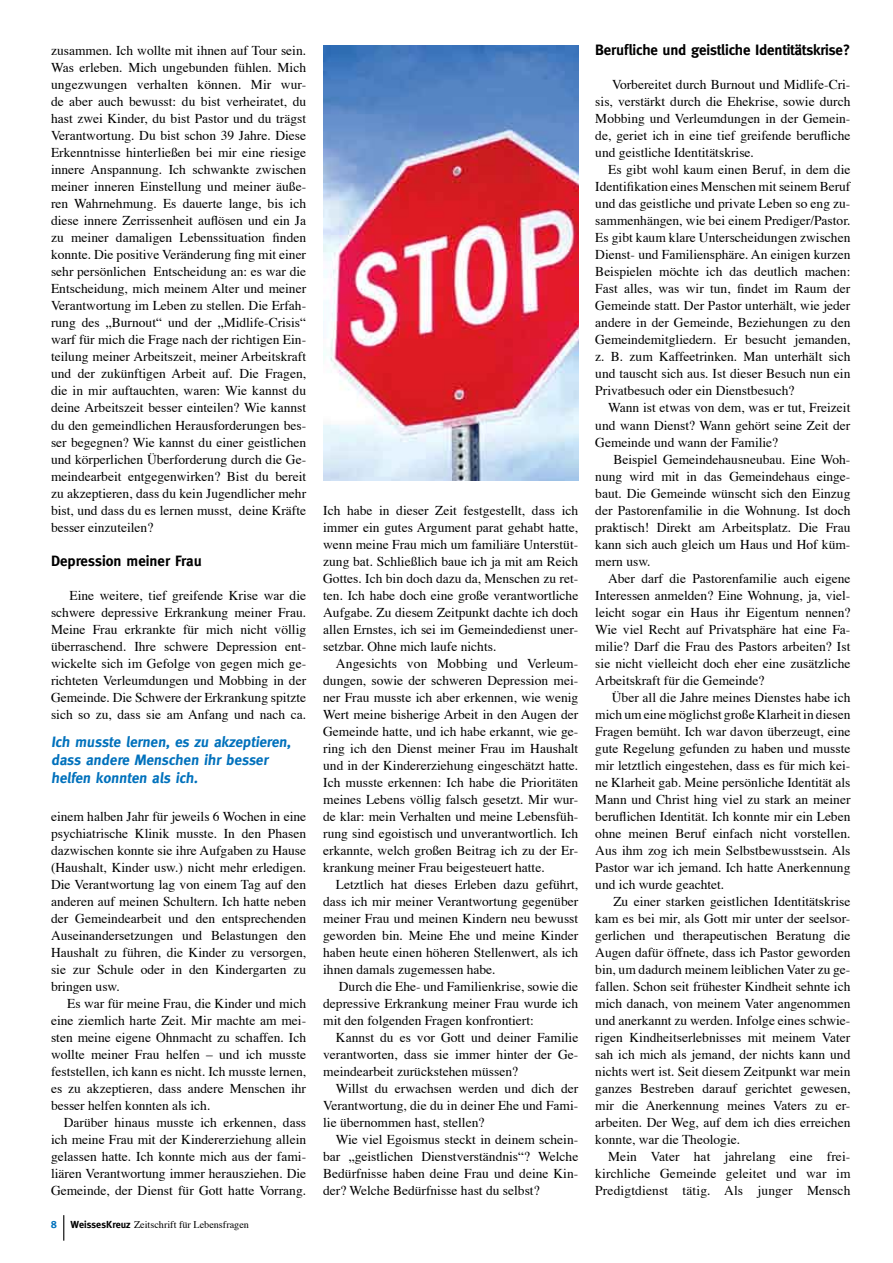
<style>
.page{position:relative;width:893px;height:1263px;background:#fff}
.page>*{position:absolute;margin:0;border:0;box-sizing:border-box;transform-origin:0 0}
.t1{font:700 15px/18px "Meta";color:#0071bc}
.t2{font:700 15px "Meta";letter-spacing:-.01em;color:#000}
.t3{font:13.5px/17px "Times";color:#000;text-align:justify}
.t4{font:10.2px "Times";color:#000}
.s1{font-family:"Meta";font-weight:700}
</style>
<div class="page">
<svg style="left:63px;top:1215px;width:1px;height:26px"></svg>
<img style="left:324px;top:45px;width:255px;height:435px">
<p class="t3" style="left:51px;top:41px;width:257px">zusammen. Ich wollte mit ihnen auf Tour sein.<br>Was erleben. Mich ungebunden fühlen. Mich ungezwungen verhalten können. Mir wur&shy;de aber auch bewusst: du bist verheiratet, du hast zwei Kinder, du bist Pastor und du trägst Verantwortung. Du bist schon 39 Jahre. Diese Erkenntnisse hinterließen bei mir eine riesige innere Anspannung. Ich schwankte zwischen meiner inneren Einstellung und meiner äuße&shy;ren Wahrnehmung. Es dauerte lange, bis ich diese innere Zerrissenheit auflösen und ein Ja zu meiner damaligen Lebenssituation finden konnte. Die positive Veränderung fing mit einer sehr persönlichen Entscheidung an: es war die Entscheidung, mich meinem Alter und meiner Verantwortung im Leben zu stellen. Die Erfah&shy;rung des „Burnout“ und der „Midlife-Crisis“ warf für mich die Frage nach der richtigen Ein&shy;teilung meiner Arbeitszeit, meiner Arbeitskraft und der zukünftigen Arbeit auf. Die Fragen, die in mir auftauchten, waren: Wie kannst du deine Arbeitszeit besser einteilen? Wie kannst du den gemeindlichen Herausforderungen bes&shy;ser begegnen? Wie kannst du einer geistlichen und körperlichen Überforderung durch die Ge&shy;meindearbeit entgegenwirken? Bist du bereit zu akzeptieren, dass du kein Jugendlicher mehr bist, und dass du es lernen musst, deine Kräfte besser einzuteilen?</p>
<p class="t2" style="left:51px;top:552px;width:152px">Depression meiner Frau</p>
<p class="t3" style="left:51px;top:585px;width:257px;text-indent:18px">Eine weitere, tief greifende Krise war die schwere depressive Erkrankung meiner Frau.<br>Meine Frau erkrankte für mich nicht völlig überraschend. Ihre schwere Depression ent&shy;wickelte sich im Gefolge von gegen mich ge&shy;richteten Verleumdungen und Mobbing in der Gemeinde. Die Schwere der Erkrankung spitzte sich so zu, dass sie am Anfang und nach ca.</p>
<p class="t1" style="left:51px;top:733px;width:243px">Ich musste lernen, es zu akzeptieren, dass andere Menschen ihr besser helfen konnten als ich.</p>
<p class="t3" style="left:51px;top:806px;width:257px">einem halben Jahr für jeweils 6 Wochen in eine psychiatrische Klinik musste. In den Phasen dazwischen konnte sie ihre Aufgaben zu Hause (Haushalt, Kinder usw.) nicht mehr erledigen.<br>Die Verantwortung lag von einem Tag auf den anderen auf meinen Schultern. Ich hatte neben der Gemeindearbeit und den entsprechenden Auseinandersetzungen und Belastungen den Haushalt zu führen, die Kinder zu versorgen, sie zur Schule oder in den Kindergarten zu bringen usw.</p>
<p class="t3" style="left:51px;top:994px;width:257px;text-indent:16px">Es war für meine Frau, die Kinder und mich eine ziemlich harte Zeit. Mir machte am mei&shy;sten meine eigene Ohnmacht zu schaffen. Ich wollte meiner Frau helfen – und ich musste feststellen, ich kann es nicht. Ich musste lernen, es zu akzeptieren, dass andere Menschen ihr besser helfen konnten als ich.</p>
<p class="t3" style="left:51px;top:1113px;width:257px;text-indent:13px">Darüber hinaus musste ich erkennen, dass ich meine Frau mit der Kindererziehung allein gelassen hatte. Ich konnte mich aus der fami&shy;liären Verantwortung immer herausziehen. Die Gemeinde, der Dienst für Gott hatte Vorrang.</p>
<p class="t4" style="left:71px;top:1214px;width:180px"><span class="s1">WeissesKreuz</span> Zeitschrift für Lebensfragen</p>
<p class="t3" style="left:323px;top:500px;width:257px">Ich habe in dieser Zeit festgestellt, dass ich immer ein gutes Argument parat gehabt hatte, wenn meine Frau mich um familiäre Unterstüt&shy;zung bat. Schließlich baue ich ja mit am Reich Gottes. Ich bin doch dazu da, Menschen zu ret&shy;ten. Ich habe doch eine große verantwortliche Aufgabe. Zu diesem Zeitpunkt dachte ich doch allen Ernstes, ich sei im Gemeindedienst uner&shy;setzbar. Ohne mich laufe nichts.</p>
<p class="t3" style="left:323px;top:653px;width:257px;text-indent:13px">Angesichts von Mobbing und Verleum&shy;dungen, sowie der schweren Depression mei&shy;ner Frau musste ich aber erkennen, wie wenig Wert meine bisherige Arbeit in den Augen der Gemeinde hatte, und ich habe erkannt, wie ge&shy;ring ich den Dienst meiner Frau im Haushalt und in der Kindererziehung eingeschätzt hatte.<br>Ich musste erkennen: Ich habe die Prioritäten meines Lebens völlig falsch gesetzt. Mir wur&shy;de klar: mein Verhalten und meine Lebensfüh&shy;rung sind egoistisch und unverantwortlich. Ich erkannte, welch großen Beitrag ich zu der Er&shy;krankung meiner Frau beigesteuert hatte.</p>
<p class="t3" style="left:323px;top:875px;width:257px;text-indent:13px">Letztlich hat dieses Erleben dazu geführt, dass ich mir meiner Verantwortung gegenüber meiner Frau und meinen Kindern neu bewusst geworden bin. Meine Ehe und meine Kinder haben heute einen höheren Stellenwert, als ich ihnen damals zugemessen habe.</p>
<p class="t3" style="left:323px;top:977px;width:257px;text-indent:16px">Durch die Ehe- und Familienkrise, sowie die depressive Erkrankung meiner Frau wurde ich mit den folgenden Fragen konfrontiert:</p>
<p class="t3" style="left:323px;top:1028px;width:257px;text-indent:13px">Kannst du es vor Gott und deiner Familie verantworten, dass sie immer hinter der Ge&shy;meindearbeit zurückstehen müssen?</p>
<p class="t3" style="left:323px;top:1079px;width:257px;text-indent:13px">Willst du erwachsen werden und dich der Verantwortung, die du in deiner Ehe und Fami&shy;lie übernommen hast, stellen?</p>
<p class="t3" style="left:323px;top:1130px;width:257px;text-indent:13px">Wie viel Egoismus steckt in deinem schein&shy;bar „geistlichen Dienstverständnis“? Welche Bedürfnisse haben deine Frau und deine Kin&shy;der? Welche Bedürfnisse hast du selbst?</p>
<p class="t2" style="left:595px;top:41px;width:257px">Berufliche und geistliche Identitätskrise?</p>
<p class="t3" style="left:595px;top:75px;width:257px;text-indent:17px">Vorbereitet durch Burnout und Midlife-Cri&shy;sis, verstärkt durch die Ehekrise, sowie durch Mobbing und Verleumdungen in der Gemein&shy;de, geriet ich in eine tief greifende berufliche und geistliche Identitätskrise.</p>
<p class="t3" style="left:595px;top:160px;width:257px;text-indent:13px">Es gibt wohl kaum einen Beruf, in dem die Identifikation eines Menschen mit seinem Beruf und das geistliche und private Leben so eng zu&shy;sammenhängen, wie bei einem Prediger/Pastor.<br>Es gibt kaum klare Unterscheidungen zwischen Dienst- und Familiensphäre. An einigen kurzen Beispielen möchte ich das deutlich machen:<br>Fast alles, was wir tun, findet im Raum der Gemeinde statt. Der Pastor unterhält, wie jeder andere in der Gemeinde, Beziehungen zu den Gemeindemitgliedern. Er besucht jemanden, z. B. zum Kaffeetrinken. Man unterhält sich und tauscht sich aus. Ist dieser Besuch nun ein Privatbesuch oder ein Dienstbesuch?</p>
<p class="t3" style="left:595px;top:398px;width:257px;text-indent:13px">Wann ist etwas von dem, was er tut, Freizeit und wann Dienst? Wann gehört seine Zeit der Gemeinde und wann der Familie?</p>
<p class="t3" style="left:595px;top:449px;width:257px;text-indent:18px">Beispiel Gemeindehausneubau. Eine Woh&shy;nung wird mit in das Gemeindehaus einge&shy;baut. Die Gemeinde wünscht sich den Einzug der Pastorenfamilie in die Wohnung. Ist doch praktisch! Direkt am Arbeitsplatz. Die Frau kann sich auch gleich um Haus und Hof küm&shy;mern usw.</p>
<p class="t3" style="left:595px;top:568px;width:257px;text-indent:13px">Aber darf die Pastorenfamilie auch eigene Interessen anmelden? Eine Wohnung, ja, viel&shy;leicht sogar ein Haus ihr Eigentum nennen?<br>Wie viel Recht auf Privatsphäre hat eine Fa&shy;milie? Darf die Frau des Pastors arbeiten? Ist sie nicht vielleicht doch eher eine zusätzliche Arbeitskraft für die Gemeinde?</p>
<p class="t3" style="left:595px;top:687px;width:257px;text-indent:17px">Über all die Jahre meines Dienstes habe ich mich um eine möglichst große Klarheit in diesen Fragen bemüht. Ich war davon überzeugt, eine gute Regelung gefunden zu haben und musste mir letztlich eingestehen, dass es für mich kei&shy;ne Klarheit gab. Meine persönliche Identität als Mann und Christ hing viel zu stark an meiner beruflichen Identität. Ich konnte mir ein Leben ohne meinen Beruf einfach nicht vorstellen.<br>Aus ihm zog ich mein Selbstbewusstsein. Als Pastor war ich jemand. Ich hatte Anerkennung und ich wurde geachtet.</p>
<p class="t3" style="left:595px;top:892px;width:257px;text-indent:18px">Zu einer starken geistlichen Identitätskrise kam es bei mir, als Gott mir unter der seelsor&shy;gerlichen und therapeutischen Beratung die Augen dafür öffnete, dass ich Pastor geworden bin, um dadurch meinem leiblichen Vater zu ge&shy;fallen. Schon seit frühester Kindheit sehnte ich mich danach, von meinem Vater angenommen und anerkannt zu werden. Infolge eines schwie&shy;rigen Kindheitserlebnisses mit meinem Vater sah ich mich als jemand, der nichts kann und nichts wert ist. Seit diesem Zeitpunkt war mein ganzes Bestreben darauf gerichtet gewesen, mir die Anerkennung meines Vaters zu er&shy;arbeiten. Der Weg, auf dem ich dies erreichen konnte, war die Theologie.</p>
<p class="t3" style="left:595px;top:1147px;width:257px;text-indent:13px">Mein Vater hat jahrelang eine frei&shy;kirchliche Gemeinde geleitet und war im Predigtdienst tätig. Als junger Mensch</p>
</div>
